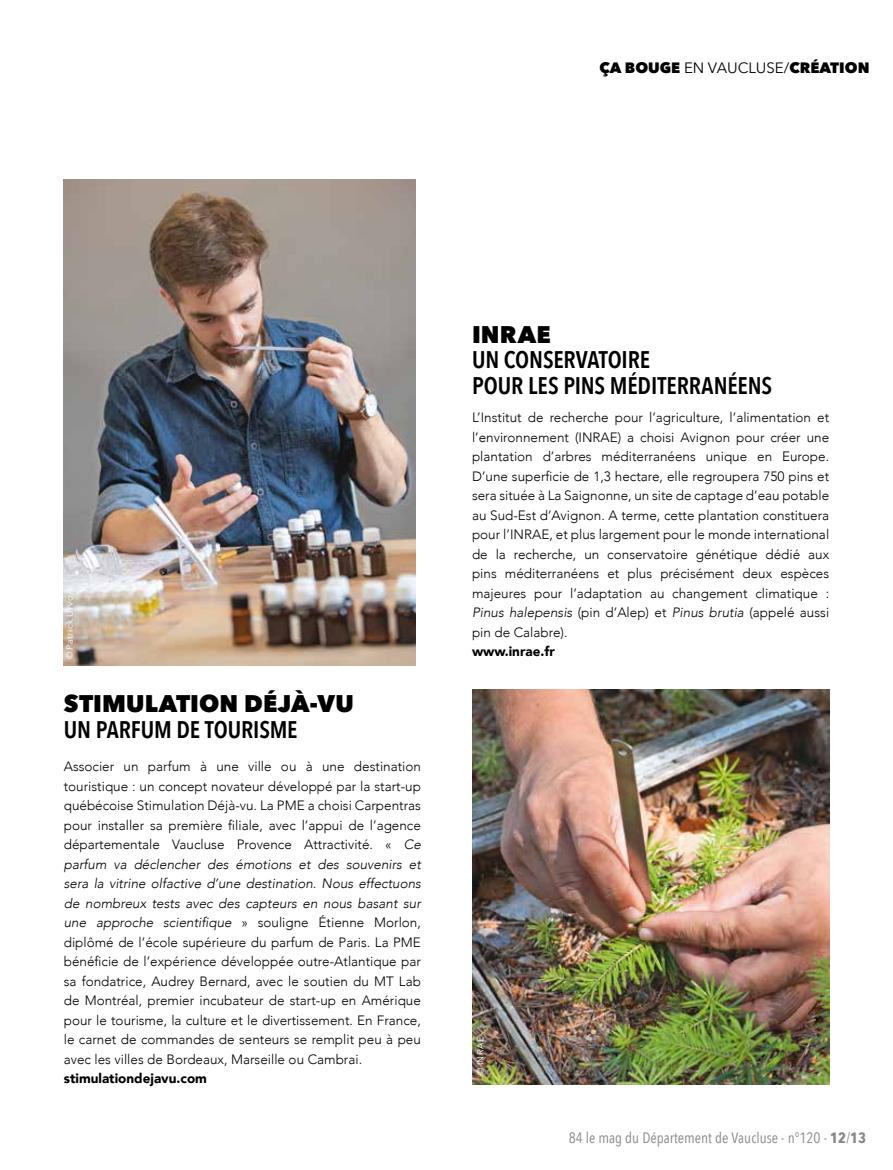
<style>
.page{position:relative;width:893px;height:1170px;background:#fff}
.page>*{position:absolute;margin:0;border:0;box-sizing:border-box;transform-origin:0 0}
.t1{font:600 24px/25.5px "Avenir Next Condensed";letter-spacing:-.005em;color:#000}
.t2{font:800 24px "Avenir Next";letter-spacing:.005em;color:#000}
.t3{font:15px "Avenir Next Condensed";color:#878787}
.t4{font:800 15px "Avenir Next";color:#000}
.t5{font:300 13.5px/19.5px "Avenir";color:#000;text-align:justify}
.t6{font:900 13.5px "Avenir";color:#000}
.t7{font:9px "Avenir Next";letter-spacing:.05em;color:#fff}
.s1{font-weight:400}
.s2{font-style:italic}
.s3{font-weight:700}
</style>
<div class="page">
<img style="left:64px;top:179px;width:351px;height:486px">
<img style="left:472px;top:689px;width:357px;height:395px">
<p class="t4" style="left:600px;top:59px;width:271px">ÇA BOUGE <span class="s1">EN VAUCLUSE/</span>CRÉATION</p>
<p class="t7" style="left:62px;top:659px;width:70px;rotate:-90deg">© Patrick Urvoy</p>
<h1 class="t2" style="left:64px;top:689px;width:292px">STIMULATION DÉJÀ-VU</h1>
<h1 class="t1" style="left:64px;top:716px;width:235px">UN PARFUM DE TOURISME</h1>
<p class="t5" style="left:64px;top:756px;width:359px">Associer un parfum à une ville ou à une destination touristique : un concept novateur développé par la start-up québécoise Stimulation Déjà-vu. La PME a choisi Carpentras pour installer sa première filiale, avec l’appui de l’agence départementale Vaucluse Provence Attractivité. « <span class="s2">Ce parfum va déclencher des émotions et des souvenirs et sera la vitrine olfactive d’une destination. Nous effectuons de nombreux tests avec des capteurs en nous basant sur une approche scientifique</span> » souligne Étienne Morlon, diplômé de l’école supérieure du parfum de Paris. La PME bénéficie de l’expérience développée outre-Atlantique par sa fondatrice, Audrey Bernard, avec le soutien du MT Lab de Montréal, premier incubateur de start-up en Amérique pour le tourisme, la culture et le divertissement. En France, le carnet de commandes de senteurs se remplit peu à peu avec les villes de Bordeaux, Marseille ou Cambrai.</p>
<p class="t6" style="left:64px;top:1066px;width:145px">stimulationdejavu.com</p>
<h1 class="t2" style="left:472px;top:319px;width:80px">INRAE</h1>
<h1 class="t1" style="left:472px;top:346px;width:302px">UN CONSERVATOIRE<br>POUR LES PINS MÉDITERRANÉENS</h1>
<p class="t5" style="left:472px;top:408px;width:359px">L’Institut de recherche pour l’agriculture, l’alimentation et l’environnement (INRAE) a choisi Avignon pour créer une plantation d’arbres méditerranéens unique en Europe.<br>D’une superficie de 1,3 hectare, elle regroupera 750 pins et sera située à La Saignonne, un site de captage d’eau potable au Sud-Est d’Avignon. A terme, cette plantation constituera pour l’INRAE, et plus largement pour le monde international de la recherche, un conservatoire génétique dédié aux pins méditerranéens et plus précisément deux espèces majeures pour l’adaptation au changement climatique :<br><span class="s2">Pinus halepensis</span> (pin d’Alep) et <span class="s2">Pinus brutia</span> (appelé aussi pin de Calabre).</p>
<p class="t6" style="left:472px;top:640px;width:84px">www.inrae.fr</p>
<p class="t7" style="left:473px;top:1074px;width:40px;rotate:-90deg">© INRAE</p>
<p class="t3" style="left:569px;top:1124px;width:299px">84 le mag du Département de Vaucluse - n°120 - <span class="s3">12</span>/<span class="s3">13</span></p>
</div>
